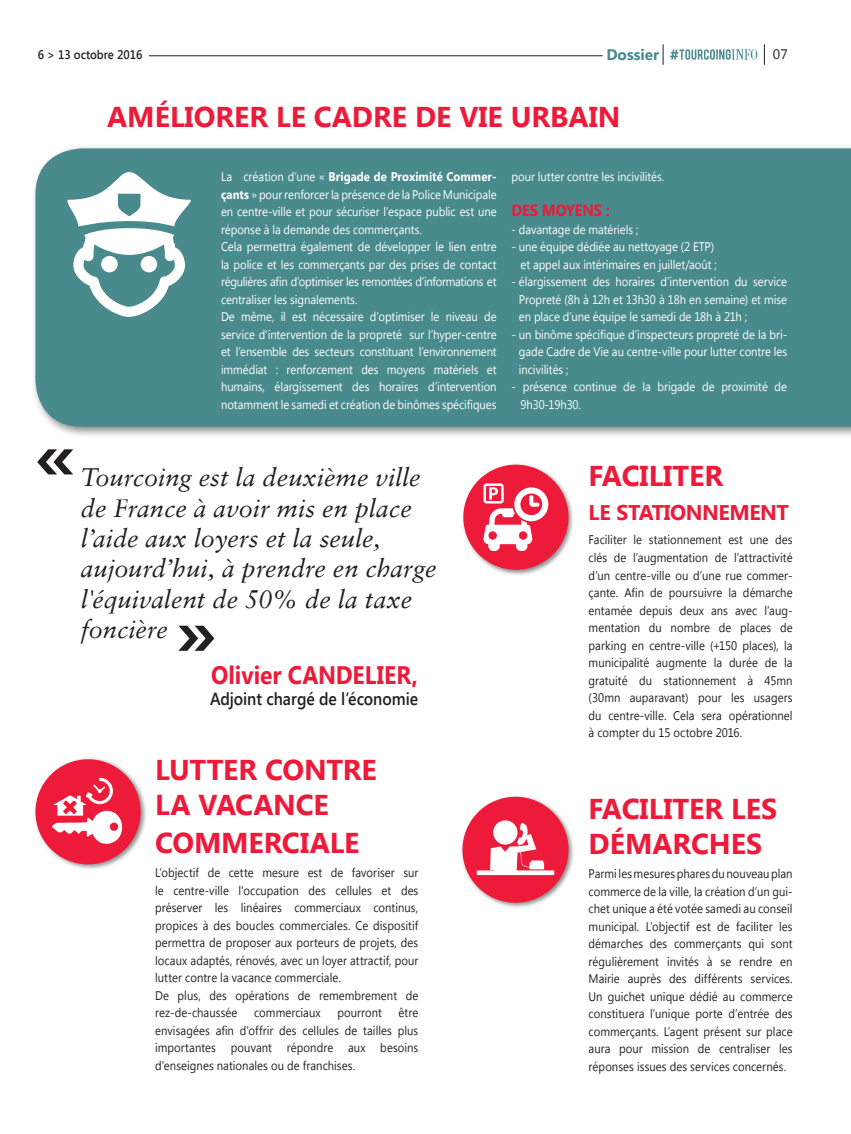
<style>
.page{position:relative;width:851px;height:1134px;background:#fff}
.page>*{position:absolute;margin:0;border:0;box-sizing:border-box;transform-origin:0 0}
.t1{font:700 75.62px "Segoe UI";color:#231f20;scale:.9 1}
.t2{font:700 28.62px/34.4px "Segoe UI";color:#ed1a3a}
.t3{font:italic 25.25px/30.4px "Sabon LT";letter-spacing:.005em;color:#231f20}
.t4{font:700 25.25px "Segoe UI";color:#ed1a3a;scale:.9 1}
.t5{font:700 21.25px "Segoe UI";letter-spacing:-.02em;color:#ed1a3a}
.t6{font:600 17.5px "Segoe UI";letter-spacing:-.005em;color:#231f20;scale:.9 1}
.t7{font:700 16.25px "Segoe UI";letter-spacing:-.015em;color:#ed1a3a;scale:.9 1}
.t8{font:700 15.25px "Segoe UI";color:#498a8d}
.t9{font:13.75px "Segoe UI";color:#231f20}
.t10{font:12.5px/17.5px "Segoe UI";letter-spacing:.005em;color:#231f20;text-align:justify;scale:.9 1}
.t11{font:12.5px/17.5px "Segoe UI";letter-spacing:-.005em;color:#fff;scale:.9 1}
.t12{font:600 12.5px "Segoe UI";color:#231f20;scale:.91 1}
.s1{font-weight:700}
</style>
<div class="page">
<svg style="left:670px;top:49px;width:87px;height:11px"></svg>
<svg style="left:764px;top:44px;width:1px;height:21px"></svg>
<svg style="left:662px;top:44px;width:1px;height:21px"></svg>
<hr style="left:149px;top:55px;width:453px;height:1px;background:#231f20">
<div style="left:461px;top:463px;width:113px;height:113px;background:#231f20;opacity:.5"></div>
<div style="left:463px;top:465px;width:105px;height:105px;background:#ed1a3a;border-radius:50%"></div>
<svg style="left:483px;top:483px;width:65px;height:68px"></svg>
<div style="left:33px;top:757px;width:114px;height:113px;background:#231f20;opacity:.5"></div>
<div style="left:35px;top:759px;width:106px;height:105px;background:#ed1a3a;border-radius:50%"></div>
<svg style="left:52px;top:778px;width:71px;height:66px"></svg>
<div style="left:460px;top:795px;width:114px;height:114px;background:#231f20;opacity:.5"></div>
<div style="left:462px;top:797px;width:106px;height:106px;background:#ed1a3a;border-radius:50%"></div>
<svg style="left:476px;top:823px;width:78px;height:52px"></svg>
<div style="left:493px;top:820px;width:24px;height:25px;background:#fff;border-radius:50%"></div>
<div style="left:31px;top:144px;width:819px;height:294px;background:#231f20;opacity:.5"></div>
<div style="left:35px;top:148px;width:815px;height:279px;background:#498a8d"></div>
<svg style="left:62px;top:172px;width:134px;height:145px"></svg>
<p class="t12" style="left:38px;top:45px;width:116px">6 &gt; 13 octobre 2016</p>
<p class="t8" style="left:606px;top:43px;width:54px">Dossier</p>
<p class="t9" style="left:772px;top:45px;width:16px">07</p>
<h2 class="t2" style="left:107px;top:98px;width:514px">AMÉLIORER LE CADRE DE VIE URBAIN</h2>
<p class="t11" style="left:221px;top:167px;width:308px">La création d’une « <span class="s1">Brigade de Proximité Commer&shy;çants</span> » pour renforcer la présence de la Police Municipale en centre-ville et pour sécuriser l’espace public est une réponse à la demande des commerçants.<br>Cela permettra également de développer le lien entre la police et les commerçants par des prises de contact régulières afin d’optimiser les remontées d’informations et centraliser les signalements.<br>De même, il est nécessaire d’optimiser le niveau de service d’intervention de la propreté sur l’hyper-centre et l’ensemble des secteurs constituant l’environnement immédiat : renforcement des moyens matériels et humains, élargissement des horaires d’intervention notamment le samedi et création de binômes spécifiques</p>
<p class="t11" style="left:511px;top:167px;width:171px">pour lutter contre les incivilités.</p>
<h3 class="t7" style="left:511px;top:199px;width:111px">DES MOYENS :</h3>
<p class="t11" style="left:511px;top:220px;width:142px">- davantage de matériels ;</p>
<p class="t11" style="left:511px;top:237px;width:230px;text-align:right">- une équipe dédiée au nettoyage (2 ETP) et appel aux intérimaires en juillet/août ;</p>
<p class="t11" style="left:519px;top:272px;width:299px;text-align:justify;text-indent:-7px">- élargissement des horaires d’intervention du service Propreté (8h à 12h et 13h30 à 18h en semaine) et mise en place d’une équipe le samedi de 18h à 21h ;</p>
<p class="t11" style="left:519px;top:325px;width:299px;text-align:justify;text-indent:-7px">- un binôme spécifique d’inspecteurs propreté de la bri&shy;gade Cadre de Vie au centre-ville pour lutter contre les incivilités ;</p>
<p class="t11" style="left:520px;top:377px;width:297px;text-indent:-9px">- présence continue de la brigade de proximité de<br>9h30-19h30.</p>
<h1 class="t1" style="left:35px;top:401px;width:45px">«</h1>
<h3 class="t3" style="left:81px;top:462px;width:357px">Tourcoing est la deuxième ville de France à avoir mis en place l’aide aux loyers et la seule, aujourd’hui, à prendre en charge l'équivalent de 50% de la taxe foncière</h3>
<h3 class="t4" style="left:211px;top:657px;width:231px">Olivier CANDELIER,</h3>
<h3 class="t6" style="left:210px;top:686px;width:232px">Adjoint chargé de l’économie</h3>
<h1 class="t1" style="left:176px;top:577px;width:45px">»</h1>
<h2 class="t2" style="left:155px;top:751px;width:223px">LUTTER CONTRE<br>LA VACANCE</h2>
<h2 class="t2" style="left:155px;top:824px;width:206px">COMMERCIALE</h2>
<p class="t10" style="left:155px;top:863px;width:294px;text-align:left">L’objectif de cette mesure est de favoriser sur le centre-ville l'occupation des cellules et des préserver les linéaires commerciaux continus, propices à des boucles commerciales. Ce dispositif permettra de proposer aux porteurs de projets, des locaux adaptés, rénovés, avec un loyer attractif, pour lutter contre la vacance commerciale.<br>De plus, des opérations de remembrement de rez-de-chaussée</p>
<p class="t10" style="left:155px;top:1003px;width:294px;text-indent:243px">être envisagées afin d'offrir des cellules de tailles plus importantes pouvant répondre aux besoins d'enseignes nationales ou de franchises.</p>
<p class="t10" style="left:254px;top:1003px;width:75px">commerciaux</p>
<p class="t10" style="left:337px;top:1003px;width:51px">pourront</p>
<h2 class="t2" style="left:588px;top:457px;width:136px">FACILITER</h2>
<h3 class="t5" style="left:588px;top:497px;width:202px">LE STATIONNEMENT</h3>
<p class="t10" style="left:588px;top:531px;width:228px">Faciliter le stationnement est une des clés de l’augmentation de l’attractivité d’un centre-ville ou d’une rue commer&shy;çante. Afin de poursuivre la démarche entamée depuis deux ans avec l’aug&shy;mentation du nombre de places de parking en centre-ville (+150 places), la municipalité augmente la durée de la gratuité du stationnement à 45mn (30mn auparavant) pour les usagers du centre-ville. Cela sera opérationnel à compter du 15 octobre 2016.</p>
<h2 class="t2" style="left:588px;top:790px;width:190px">FACILITER LES<br>DÉMARCHES</h2>
<p class="t10" style="left:588px;top:865px;width:228px">Parmi les mesures phares du nouveau plan commerce de la ville, la création d’un gui&shy;chet unique a été votée samedi au conseil municipal. L’objectif est de faciliter les démarches des commerçants qui sont régulièrement invités à se rendre en Mairie auprès des différents services.<br>Un guichet unique dédié au commerce constituera l’unique porte d’entrée des commerçants. L’agent présent sur place aura pour mission de centraliser les réponses issues des services concernés.</p>
</div>
